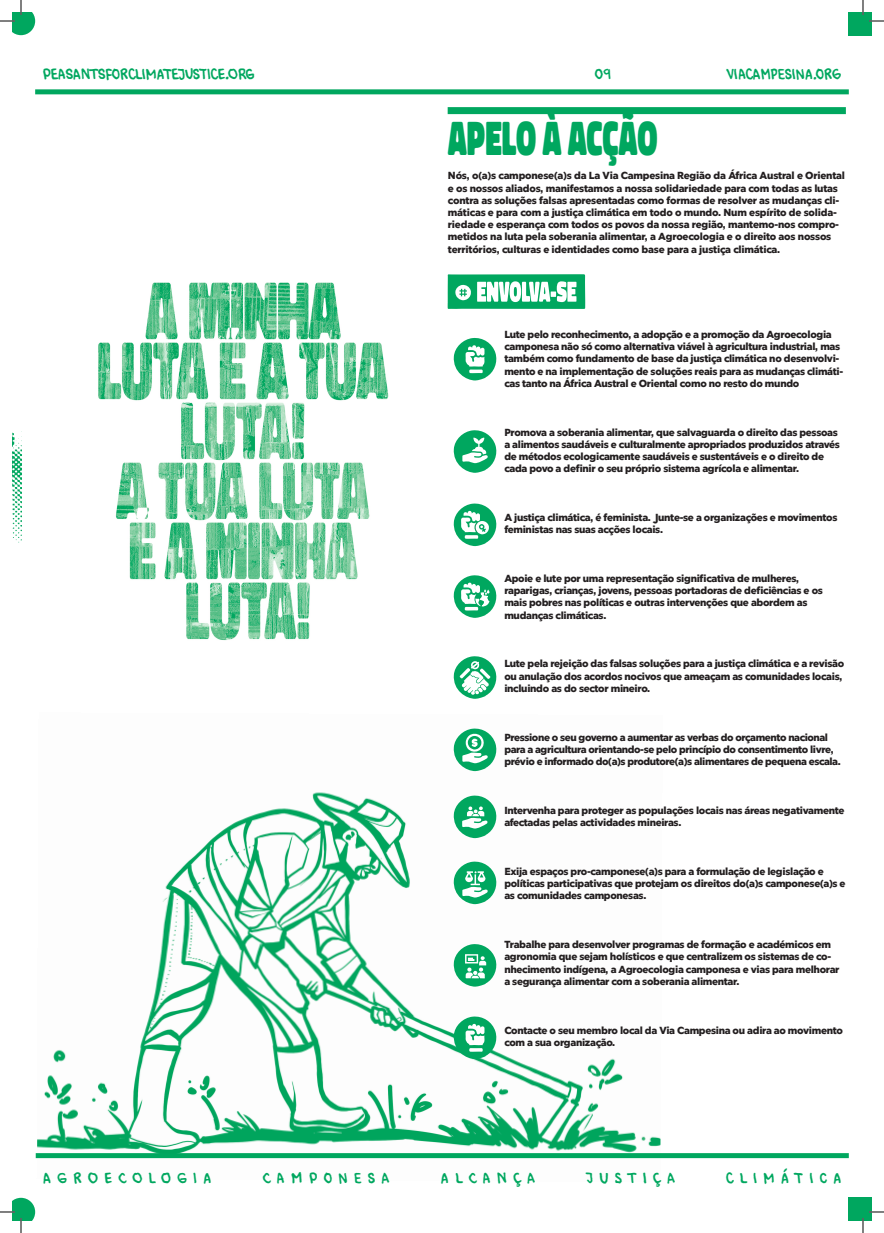
<style>
.page{position:relative;width:884px;height:1233px;background:#fff}
.page>*{position:absolute;margin:0;border:0;box-sizing:border-box;transform-origin:0 0}
.Subtitulo_1_-_Master{font:900 49.5px "Don Jose";color:#00a75f;scale:.61 1}
.Texto_corrido_-_Mast{font:14.1px "Comico";letter-spacing:.39em;color:#00a75f}
.Texto_corrido_-_Mast-2{font:14.1px "Comico";letter-spacing:-.06em;color:#00a75f}
.Texto_corrido_-_Mast-3{font:14px "Comico";color:#00a75f}
.Texto_corrido_-_Mast-4{font:700 10px/12.2px "Glot Round";letter-spacing:-.03em;color:#231f20}
</style>
<div class="page">
<div style="left:849px;top:12px;width:22px;height:23px;background:#00a75f"></div>
<div style="left:849px;top:1197px;width:22px;height:23px;background:#00a75f"></div>
<img style="left:12px;top:432px;width:9px;height:111px">
<img style="left:37px;top:771px;width:625px;height:388px">
<div style="left:448px;top:107px;width:398px;height:7px;background:#00a75f"></div>
<svg style="left:453px;top:430px;width:44px;height:43px"></svg>
<svg style="left:453px;top:503px;width:44px;height:43px"></svg>
<svg style="left:453px;top:575px;width:44px;height:43px"></svg>
<svg style="left:453px;top:656px;width:44px;height:43px"></svg>
<svg style="left:453px;top:728px;width:44px;height:43px"></svg>
<svg style="left:453px;top:794px;width:45px;height:44px"></svg>
<svg style="left:453px;top:860px;width:45px;height:44px"></svg>
<svg style="left:453px;top:337px;width:44px;height:43px"></svg>
<svg style="left:453px;top:1015px;width:45px;height:44px"></svg>
<svg style="left:453px;top:943px;width:45px;height:43px"></svg>
<div style="left:35px;top:89px;width:814px;height:5px;background:#00a75f"></div>
<div style="left:36px;top:1153px;width:813px;height:5px;background:#00a75f"></div>
<svg style="left:448px;top:274px;width:137px;height:35px"></svg>
<img style="left:98px;top:282px;width:291px;height:359px">
<svg style="left:869px;top:1211px;width:15px;height:1px"></svg>
<svg style="left:0;top:0;width:35px;height:35px"></svg>
<svg style="left:0;top:1197px;width:35px;height:36px"></svg>
<svg style="left:862px;top:0;width:22px;height:22px"></svg>
<svg style="left:862px;top:1218px;width:2px;height:15px"></svg>
<p class="Texto_corrido_-_Mast-2" style="left:42px;top:64px;width:214px">PEASANTSFORCLIMATEJUSTICE.ORG</p>
<p class="Texto_corrido_-_Mast-3" style="left:594px;top:64px;width:19px">09</p>
<p class="Texto_corrido_-_Mast" style="left:727px;top:63px;width:9px">VIACAM</p>
<p class="Texto_corrido_-_Mast" style="left:770px;top:63px;width:73px">PESINA .ORG</p>
<p class="Subtitulo_1_-_Master" style="left:448px;top:111px;width:346px">APELO À ACÇÃO</p>
<p class="Texto_corrido_-_Mast-4" style="left:448px;top:170px;width:399px">Nós, o(a)s camponese(a)s da La Via Campesina Região da África Austral e Oriental e os nossos aliados, manifestamos a nossa solidariedade para com todas as lutas contra as soluções falsas apresentadas como formas de resolver as mudanças cli&shy;máticas e para com a justiça climática em todo o mundo. Num espírito de solida&shy;riedade e esperança com todos os povos da nossa região, mantemo-nos compro&shy;metidos na luta pela soberania alimentar, a Agroecologia e o direito aos nossos territórios, culturas e identidades como base para a justiça climática.</p>
<p class="Texto_corrido_-_Mast-4" style="left:504px;top:328px;width:340px">Lute pelo reconhecimento, a adopção e a promoção da Agroecologia camponesa não só como alternativa viável à agricultura industrial, mas também como fundamento de base da justiça climática no desenvolvi&shy;mento e na implementação de soluções reais para as mudanças climáti&shy;cas tanto na África Austral e Oriental como no resto do mundo</p>
<p class="Texto_corrido_-_Mast-4" style="left:504px;top:426px;width:337px">Promova a soberania alimentar, que salvaguarda o direito das pessoas a alimentos saudáveis e culturalmente apropriados produzidos através de métodos ecologicamente saudáveis e sustentáveis e o direito de cada povo a definir o seu próprio sistema agrícola e alimentar.</p>
<p class="Texto_corrido_-_Mast-4" style="left:504px;top:511px;width:335px">A justiça climática, é feminista. Junte-se a organizações e movimentos feministas nas suas acções locais.</p>
<p class="Texto_corrido_-_Mast-4" style="left:504px;top:572px;width:296px">Apoie e lute por uma representação significativa de mulheres,</p>
<p class="Texto_corrido_-_Mast-4" style="left:504px;top:585px;width:320px">raparigas, crianças, jovens, pessoas portadoras de deficiências e os mais pobres nas políticas e outras intervenções que abordem as</p>
<p class="Texto_corrido_-_Mast-4" style="left:504px;top:609px;width:104px">mudanças climáticas.</p>
<p class="Texto_corrido_-_Mast-4" style="left:504px;top:658px;width:341px">Lute pela rejeição das falsas soluções para a justiça climática e a revisão ou anulação dos acordos nocivos que ameaçam as comunidades locais, incluindo as do sector mineiro.</p>
<p class="Texto_corrido_-_Mast-4" style="left:504px;top:731px;width:338px">Pressione o seu governo a aumentar as verbas do orçamento nacional para a agricultura orientando-se pelo princípio do consentimento livre, prévio e informado do(a)s produtore(a)s alimentares de pequena escala.</p>
<p class="Texto_corrido_-_Mast-4" style="left:504px;top:804px;width:342px">Intervenha para proteger as populações locais nas áreas negativamente afectadas pelas actividades mineiras.</p>
<p class="Texto_corrido_-_Mast-4" style="left:504px;top:865px;width:343px">Exija espaços pro-camponese(a)s para a formulação de legislação e políticas participativas que protejam os direitos do(a)s camponese(a)s e as comunidades camponesas.</p>
<p class="Texto_corrido_-_Mast-4" style="left:504px;top:938px;width:337px">Trabalhe para desenvolver programas de formação e académicos em agronomia que sejam holísticos e que centralizem os sistemas de co&shy;nhecimento indígena, a Agroecologia camponesa e vias para melhorar a segurança alimentar com a soberania alimentar.</p>
<p class="Texto_corrido_-_Mast-4" style="left:504px;top:1024px;width:340px">Contacte o seu membro local da Via Campesina ou adira ao movimento com a sua organização.</p>
<p class="Texto_corrido_-_Mast" style="left:43px;top:1167px;width:171px">A GROECOLOGIA</p>
<p class="Texto_corrido_-_Mast" style="left:262px;top:1167px;width:130px">CAMPONESA</p>
<p class="Texto_corrido_-_Mast" style="left:441px;top:1167px;width:97px">ALCANÇA</p>
<p class="Texto_corrido_-_Mast" style="left:586px;top:1167px;width:91px">JUSTIÇA</p>
<p class="Texto_corrido_-_Mast" style="left:726px;top:1167px;width:118px">CLIMÁTICA</p>
</div>
